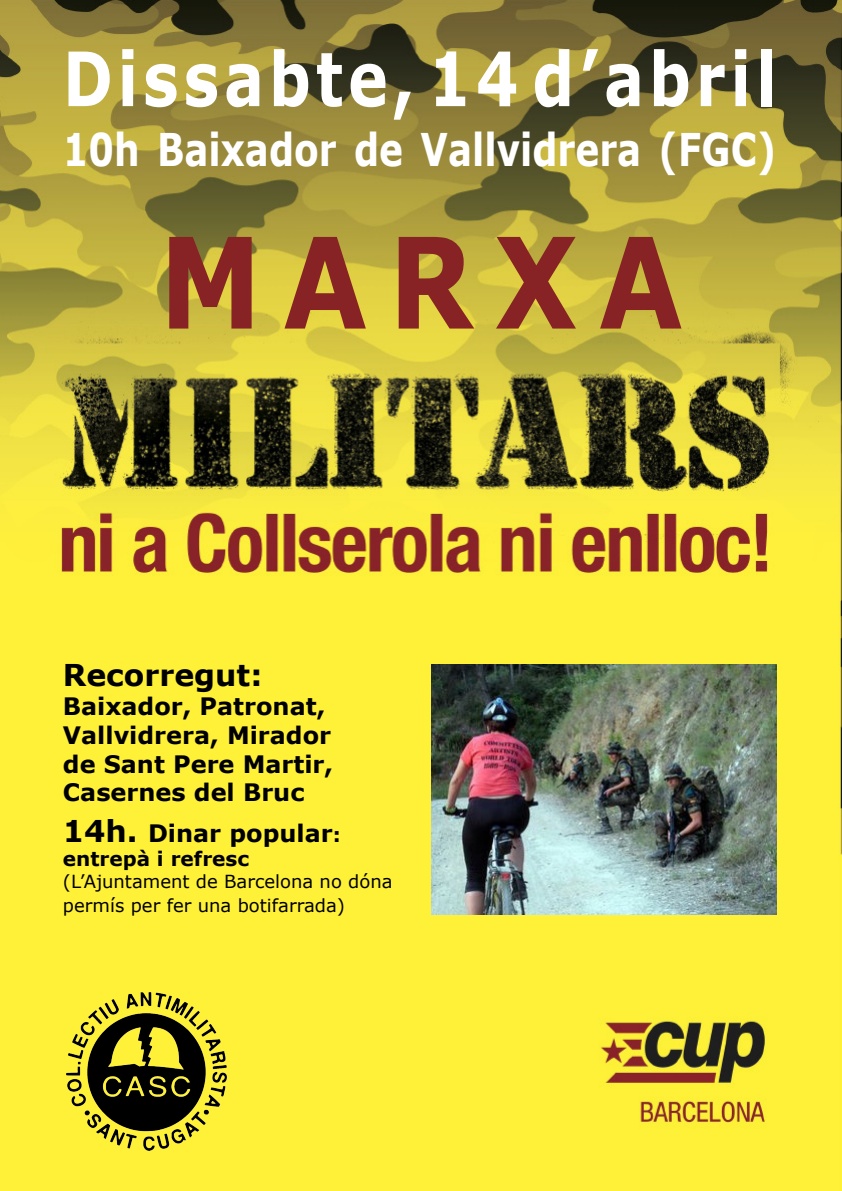
<style>
.page{position:relative;width:842px;height:1191px;background:#fff}
.page>*{position:absolute;margin:0;border:0;box-sizing:border-box;transform-origin:0 0}
.t1{font:700 126px "Verdana";letter-spacing:.2em;color:#872325;scale:.86 1}
.t2{font:700 75px "Verdana";letter-spacing:.08em;color:#fff;scale:.8 1}
.t3{font:700 45px "Verdana";color:#fff;scale:.8 1}
.t4{font:700 30px "Verdana";color:#000}
.t5{font:700 24px "Verdana";color:#000}
.t6{font:700 20px "Verdana";color:#000}
.t7{font:18px "Verdana";color:#000}
.s1{font-size:30px}
.s2{font-size:20px}
</style>
<div class="page">
<img style="left:0;top:0;width:842px;height:1191px">
<img style="left:431px;top:664px;width:345px;height:250px">
<img style="left:63px;top:982px;width:168px;height:173px">
<p class="t2" style="left:63px;top:30px;width:893px">Dissabte, 14 d’abril</p>
<p class="t3" style="left:63px;top:120px;width:893px">10h Baixador de Vallvidrera (FGC)</p>
<p class="t1" style="left:159px;top:201px;width:610px">MARXA</p>
<p class="t4" style="left:63px;top:656px;width:201px">Recorregut:</p>
<p class="t5" style="left:63px;top:690px;width:264px">Baixador, Patronat,</p>
<p class="t5" style="left:63px;top:719px;width:270px">Vallvidrera, Mirador</p>
<p class="t5" style="left:63px;top:748px;width:272px">de Sant Pere Martir,</p>
<p class="t5" style="left:63px;top:777px;width:243px">Casernes del Bruc</p>
<p class="t5" style="left:63px;top:818px;width:279px"><span class="s1">14h.</span> Dinar popular<span class="s2">:</span></p>
<p class="t6" style="left:63px;top:846px;width:188px">entrepà i refresc</p>
<p class="t7" style="left:63px;top:869px;width:331px">(L’Ajuntament de Barcelona no dóna</p>
<p class="t7" style="left:63px;top:893px;width:284px">permís per fer una botifarrada)</p>
</div>
